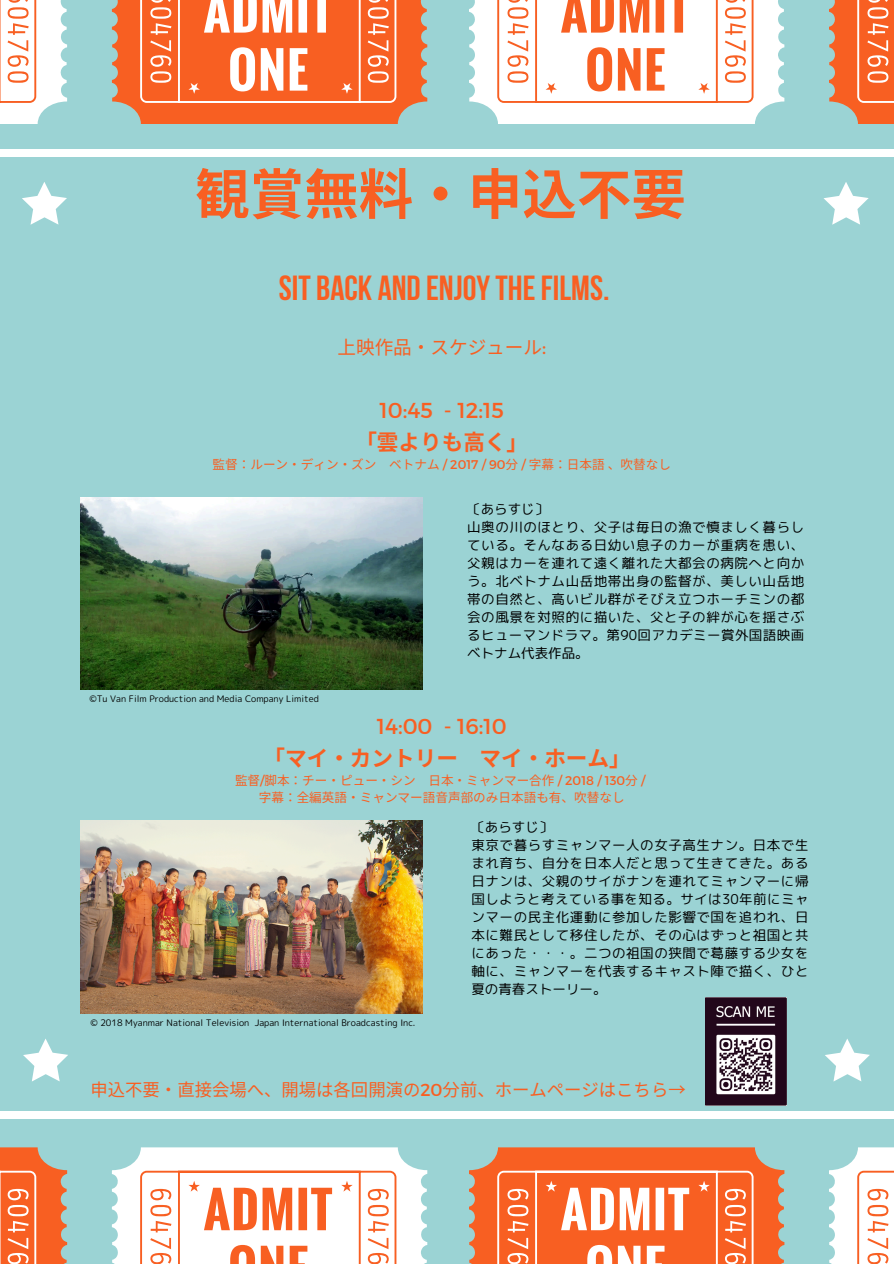
<style>
.page{position:relative;width:894px;height:1264px;background:#fff}
.page>*{position:absolute;margin:0;border:0;box-sizing:border-box;transform-origin:0 0}
.t1{font:700 54.45px "Noto Sans CJ Ksc";color:#f85f22}
.t2{font:700 34.65px "Bebas Neue";color:#f85f22}
.t3{font:700 21.6px/31.5px "Noto Sans CJ Ksc";color:#f85f22;text-align:center}
.t4{font:21.6px/31.5px "Montserrat";color:#f85f22;text-align:center}
.t5{font:18.6px "Noto Sans CJ Ksc";color:#f85f22}
.t6{font:17.4px "Noto Sans CJ Ksc";color:#f85f22}
.t7{font:13.5px/18px "rounded mplus 1 p regular";letter-spacing:.04em;color:#000}
.t8{font:12.6px "Noto Sans CJ Ksc";color:#f85f22}
.t9{font:9px "rounded mplus 1 p regular";color:#000}
.s1{font-family:"Montserrat"}
.s2{font-family:"Noto Sans CJ Ksc";font-weight:700}
.s3{font-family:"Montserrat";font-weight:400}
</style>
<div class="page">
<div style="left:0;top:0;width:893px;height:1263px;background:#9bd3d4"></div>
<svg style="left:112px;top:1147px;width:315px;height:116px"></svg>
<svg style="left:469px;top:1147px;width:315px;height:116px"></svg>
<svg style="left:0;top:1147px;width:67px;height:116px"></svg>
<svg style="left:829px;top:1147px;width:64px;height:116px"></svg>
<div style="left:0;top:1110px;width:893px;height:8px;background:#fff"></div>
<svg style="left:825px;top:1039px;width:44px;height:42px"></svg>
<svg style="left:23px;top:1039px;width:45px;height:42px"></svg>
<svg style="left:112px;top:0;width:315px;height:124px"></svg>
<svg style="left:469px;top:0;width:315px;height:124px"></svg>
<svg style="left:0;top:0;width:67px;height:124px"></svg>
<svg style="left:829px;top:0;width:64px;height:124px"></svg>
<svg style="left:22px;top:182px;width:44px;height:42px"></svg>
<div style="left:0;top:149px;width:893px;height:7px;background:#fff"></div>
<svg style="left:823px;top:182px;width:44px;height:42px"></svg>
<img style="left:80px;top:820px;width:342px;height:193px">
<img style="left:80px;top:497px;width:342px;height:193px">
<img style="left:705px;top:997px;width:81px;height:108px">
<h1 class="t1" style="left:195px;top:151px;width:487px">観賞無料・申込不要</h1>
<p class="t2" style="left:279px;top:273px;width:332px">SIT BACK AND ENJOYTHEFILMS.</p>
<p class="t5" style="left:337px;top:332px;width:210px">上映作品・スケジュール<span class="s1">:</span></p>
<p class="t4" style="left:355px;top:393px;width:174px">10:45 - 12:15<br><span class="s2">「雲よりも高く」</span></p>
<p class="t8" style="left:212px;top:454px;width:459px">監督： ルーン・ディン・ズン ベトナム <span class="s1">/ 2017 / 90</span>分 <span class="s1">/</span> 字幕： 日本語、吹替なし</p>
<p class="t9" style="left:89px;top:692px;width:231px">©Tu Van Film Production and Media Company Limited</p>
<p class="t7" style="left:467px;top:499px;width:338px">〔あらすじ〕<br>山奥の川のほとり、父子は毎日の漁で慎ましく暮らしている。そんなある日幼い息子のカーが重病を患い、父親はカーを連れて遠く離れた大都会の病院へと向かう。北ベトナム山岳地帯出身の監督が、美しい山岳地帯の自然と、高いビル群がそびえ立つホーチミンの都会の風景を対照的に描いた、父と子の絆が心を揺さぶるヒューマンドラマ。第90回アカデミー賞外国語映画ベトナム代表作品。</p>
<p class="t3" style="left:263px;top:709px;width:368px"><span class="s3">14:00 - 16:10<br></span>「マイ・カントリー マイ・ホーム」</p>
<p class="t8" style="left:235px;top:770px;width:411px">監督<span class="s1">/</span>脚本： チー・ピュー・シン 日本・ミャンマー合作 <span class="s1">/ 2018 / 130</span>分 <span class="s1">/</span></p>
<p class="t8" style="left:259px;top:787px;width:367px">字幕： 全編英語・ミャンマー語音声部のみ日本語も有、吹替なし</p>
<h3 class="t9" style="left:90px;top:1016px;width:326px">© 2018 Myanmar National Television Japan International Broadcasting Inc.</h3>
<h4 class="t7" style="left:471px;top:818px;width:338px">〔あらすじ〕<br>東京で暮らすミャンマー人の女子高生ナン。日本で生まれ育ち、自分を日本人だと思って生きてきた。ある日ナンは、父親のサイがナンを連れてミャンマーに帰国しようと考えている事を知る。サイは30年前にミャンマーの民主化運動に参加した影響で国を追われ、日本に難民として移住したが、その心はずっと祖国と共にあった・・・。二つの祖国の狭間で葛藤する少女を軸に、ミャンマーを代表するキャスト陣で描く、ひと夏の青春ストーリー。</h4>
<p class="t6" style="left:90px;top:1075px;width:596px">申込不要・直接会場へ、開場は各回開演の<span class="s1">20</span>分前、ホームページはこちら→</p>
</div>
